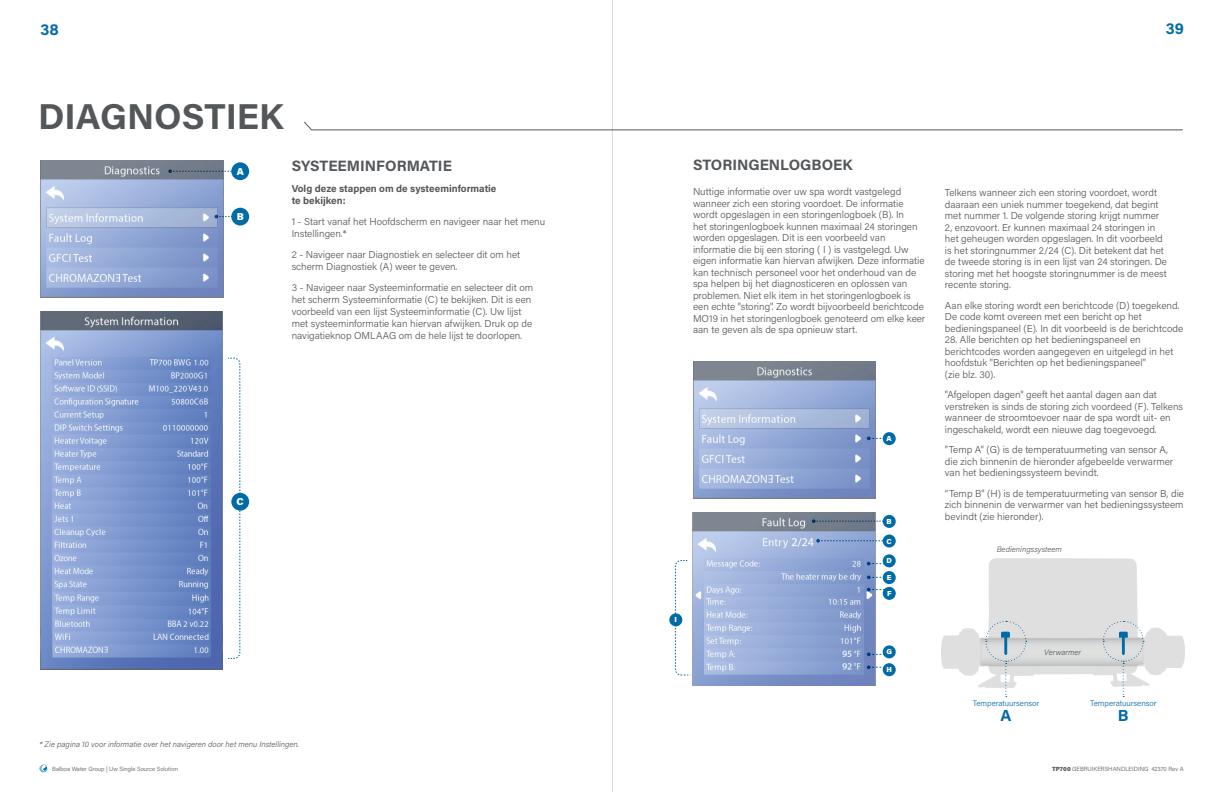
<style>
.page{position:relative;width:1224px;height:792px;background:#fff}
.page>*{position:absolute;margin:0;border:0;box-sizing:border-box;transform-origin:0 0}
.t1{font:700 36px "Acumin Pro";color:#54575a}
.t2{font:700 16px "Acumin Pro";color:#006ba7}
.t3{font:700 15px "Acumin Pro";color:#54575a}
.t4{font:300 10px/11.5px "Acumin Pro";color:#54575a}
.t5{font:700 10px/12px "Acumin Pro";color:#54575a}
.t6{font:900 10px "Acumin Pro";color:#fff}
.t7{font:italic 300 8px "Acumin Pro";color:#54575a}
.t8{font:300 8px "Acumin Pro";color:#006ba7}
.t9{font:900 7.3px "Acumin Pro";color:#fff}
.t10{font:300 6px "Acumin Pro";color:#54575a}
.s1{font-weight:900}
</style>
<div class="page">
<svg style="left:675px;top:560px;width:13px;height:116px"></svg>
<div style="left:669px;top:613px;width:13px;height:13px;background:#006ba7;border-radius:50%"></div>
<svg style="left:228px;top:357px;width:13px;height:302px"></svg>
<div style="left:231px;top:493px;width:18px;height:18px;background:#006ba7;border-radius:50%"></div>
<hr style="left:613px;top:0;width:1px;height:792px;background:#231f20">
<svg style="left:39px;top:764px;width:9px;height:9px"></svg>
<svg style="left:304px;top:122px;width:879px;height:8px"></svg>
<img style="left:41px;top:161px;width:182px;height:136px">
<svg style="left:168px;top:169px;width:63px;height:4px"></svg>
<div style="left:231px;top:162px;width:18px;height:18px;background:#006ba7;border-radius:50%"></div>
<svg style="left:215px;top:215px;width:15px;height:3px"></svg>
<div style="left:231px;top:208px;width:18px;height:18px;background:#006ba7;border-radius:50%"></div>
<img style="left:693px;top:362px;width:183px;height:136px">
<img style="left:693px;top:512px;width:182px;height:174px">
<svg style="left:867px;top:437px;width:16px;height:3px"></svg>
<div style="left:883px;top:432px;width:13px;height:13px;background:#006ba7;border-radius:50%"></div>
<img style="left:942px;top:559px;width:242px;height:129px">
<svg style="left:979px;top:620px;width:165px;height:77px"></svg>
<svg style="left:812px;top:519px;width:71px;height:4px"></svg>
<div style="left:883px;top:515px;width:13px;height:13px;background:#006ba7;border-radius:50%"></div>
<svg style="left:816px;top:539px;width:67px;height:4px"></svg>
<div style="left:883px;top:535px;width:13px;height:13px;background:#006ba7;border-radius:50%"></div>
<svg style="left:867px;top:562px;width:17px;height:3px"></svg>
<div style="left:883px;top:554px;width:13px;height:13px;background:#006ba7;border-radius:50%"></div>
<svg style="left:867px;top:588px;width:18px;height:3px"></svg>
<div style="left:883px;top:587px;width:13px;height:13px;background:#006ba7;border-radius:50%"></div>
<svg style="left:867px;top:653px;width:17px;height:3px"></svg>
<div style="left:883px;top:645px;width:13px;height:13px;background:#006ba7;border-radius:50%"></div>
<svg style="left:867px;top:665px;width:17px;height:4px"></svg>
<div style="left:883px;top:663px;width:13px;height:13px;background:#006ba7;border-radius:50%"></div>
<svg style="left:867px;top:576px;width:16px;height:3px"></svg>
<div style="left:883px;top:571px;width:13px;height:13px;background:#006ba7;border-radius:50%"></div>
<img style="left:41px;top:311px;width:182px;height:359px">
<h2 class="t2" style="left:40px;top:18px;width:20px">38</h2>
<h2 class="t2" style="left:1166px;top:17px;width:20px">39</h2>
<p class="t1" style="left:38px;top:92px;width:247px">DIAGNOSTIEK</p>
<p class="t6" style="left:237px;top:164px;width:9px">A</p>
<p class="t6" style="left:237px;top:209px;width:9px">B</p>
<p class="t3" style="left:292px;top:155px;width:162px">SYSTEEMINFORMATIE</p>
<p class="t5" style="left:292px;top:182px;width:206px">Volg deze stappen om de systeeminformatie te bekijken:</p>
<p class="t4" style="left:292px;top:215px;width:255px;line-height:12px">1 - Start vanaf het Hoofdscherm en navigeer naar het menu<br>Instellingen.*</p>
<p class="t4" style="left:292px;top:248px;width:230px;line-height:12px">2 - Navigeer naar Diagnostiek en selecteer dit om het scherm Diagnostiek (A) weer te geven.</p>
<p class="t4" style="left:292px;top:281px;width:243px;line-height:12px">3 - Navigeer naar Systeeminformatie en selecteer dit om het scherm Systeeminformatie (C) te bekijken. Dit is een voorbeeld van een lijst Systeeminformatie (C). Uw lijst met systeeminformatie kan hiervan afwijken. Druk op de navigatieknop OMLAAG om de hele lijst te doorlopen.</p>
<p class="t6" style="left:237px;top:495px;width:9px">C</p>
<p class="t7" style="left:40px;top:739px;width:261px">* Zie pagina 10 voor informatie over het navigeren door het menu Instellingen.</p>
<p class="t10" style="left:52px;top:765px;width:127px">Balboa Water Group | Uw Single Source Solution</p>
<p class="t3" style="left:693px;top:154px;width:161px">STORINGENLOGBOEK</p>
<p class="t4" style="left:693px;top:186px;width:234px">Nuttige informatie over uw spa wordt vastgelegd wanneer zich een storing voordoet. De informatie wordt opgeslagen in een storingenlogboek (B). In<br>het storingenlogboek kunnen maximaal 24 storingen worden opgeslagen. Dit is een voorbeeld van informatie die bij een storing ( I ) is vastgelegd. Uw eigen informatie kan hiervan afwijken. Deze informatie kan technisch personeel voor het onderhoud van de spa helpen bij het diagnosticeren en oplossen van problemen. Niet elk item in het storingenlogboek is een echte "storing". Zo wordt bijvoorbeeld berichtcode MO19 in het storingenlogboek genoteerd om elke keer aan te geven als de spa opnieuw start.</p>
<p class="t9" style="left:675px;top:615px;width:4px">I</p>
<p class="t9" style="left:887px;top:433px;width:7px">A</p>
<p class="t9" style="left:887px;top:516px;width:7px">B</p>
<p class="t9" style="left:887px;top:536px;width:7px">C</p>
<p class="t9" style="left:886px;top:556px;width:7px">D</p>
<p class="t9" style="left:887px;top:588px;width:6px">F</p>
<p class="t9" style="left:887px;top:572px;width:6px">E</p>
<p class="t9" style="left:886px;top:647px;width:7px">G</p>
<p class="t9" style="left:886px;top:664px;width:7px">H</p>
<p class="t4" style="left:945px;top:187px;width:224px">Telkens wanneer zich een storing voordoet, wordt daaraan een uniek nummer toegekend, dat begint met nummer 1. De volgende storing krijgt nummer 2, enzovoort. Er kunnen maximaal 24 storingen in het geheugen worden opgeslagen. In dit voorbeeld is het storingnummer 2/24 (C). Dit betekent dat het de tweede storing is in een lijst van 24 storingen. De storing met het hoogste storingnummer is de meest recente storing.</p>
<p class="t4" style="left:945px;top:299px;width:240px">Aan elke storing wordt een berichtcode (D) toegekend.<br>De code komt overeen met een bericht op het bedieningspaneel (E). In dit voorbeeld is de berichtcode</p>
<p class="t4" style="left:945px;top:334px;width:230px">28. Alle berichten op het bedieningspaneel en berichtcodes worden aangegeven en uitgelegd in het hoofdstuk "Berichten op het bedieningspaneel"<br>(zie blz. 30).</p>
<p class="t4" style="left:945px;top:389px;width:240px">"Afgelopen dagen" geeft het aantal dagen aan dat verstreken is sinds de storing zich voordeed (F). Telkens wanneer de stroomtoevoer naar de spa wordt uit- en ingeschakeld, wordt een nieuwe dag toegevoegd.</p>
<p class="t4" style="left:945px;top:444px;width:230px">"Temp A" (G) is de temperatuurmeting van sensor A, die zich binnenin de hieronder afgebeelde verwarmer van het bedieningssysteem bevindt.</p>
<p class="t4" style="left:945px;top:487px;width:241px;text-align:justify">“Temp B" (H) is de temperatuurmeting van sensor B, die zich binnenin de verwarmer van het bedieningssysteem bevindt (zie hieronder).</p>
<p class="t7" style="left:997px;top:544px;width:67px">Bedieningssysteem</p>
<p class="t7" style="left:1044px;top:647px;width:38px">Verwarmer</p>
<p class="t8" style="left:973px;top:698px;width:68px">Temperatuursensor</p>
<p class="t2" style="left:1000px;top:705px;width:13px">A</p>
<p class="t8" style="left:1090px;top:698px;width:68px">Temperatuursensor</p>
<p class="t2" style="left:1118px;top:705px;width:12px">B</p>
<p class="t10" style="left:1052px;top:765px;width:133px"><span class="s1">TP700</span> GEBRUIKERSHANDLEIDING 42370 Rev A</p>
</div>
